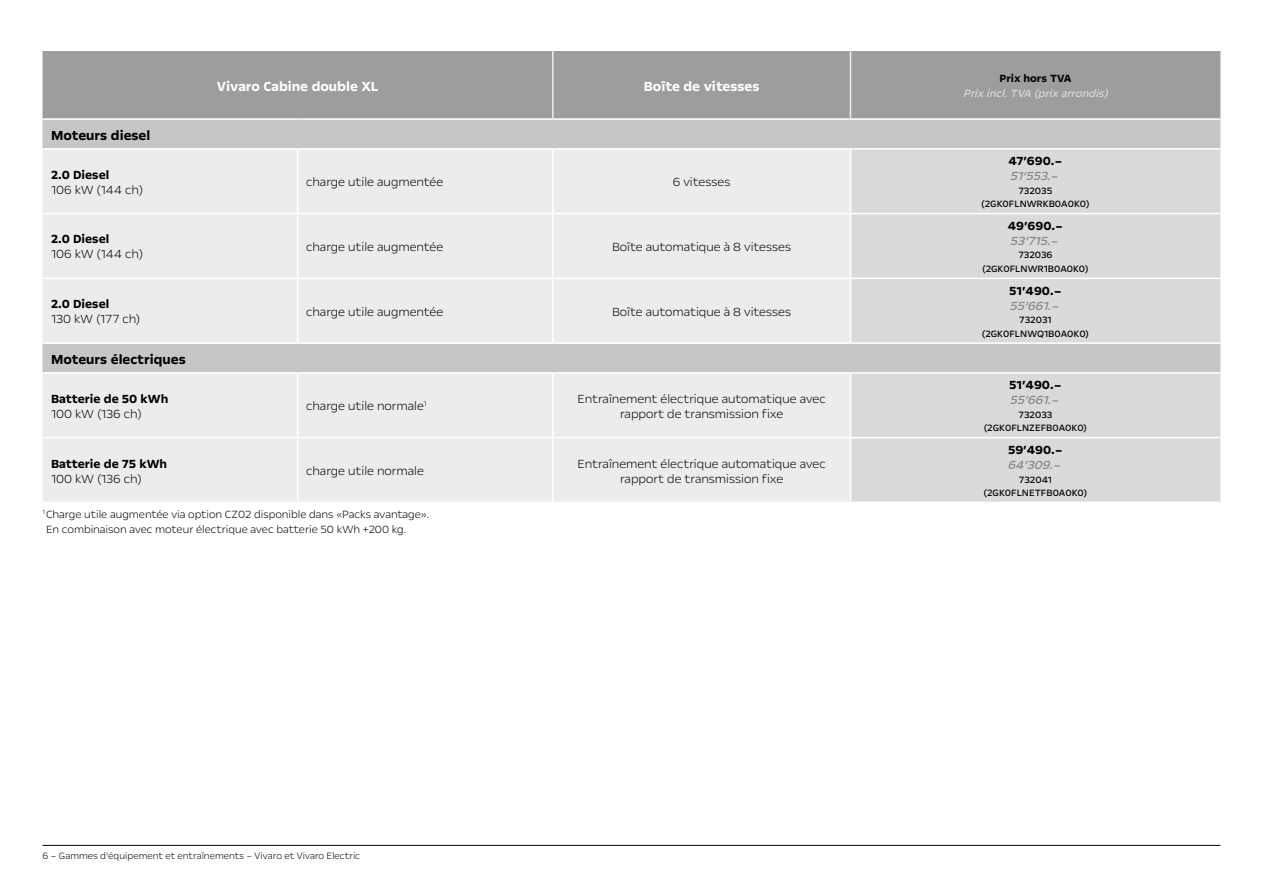
<style>
.page{position:relative;width:1263px;height:893px;background:#fff}
.page>*{position:absolute;margin:0;border:0;box-sizing:border-box;transform-origin:0 0}
.copy_10_12_pt_bold_centred_white{font:700 15px "Opel Next";color:#fff}
.copy_10_12_pt_bold_left_black{font:700 15px "Opel Next";color:#000}
.copy_9_10_pt_light_centred_black{font:300 13.5px/15px "Opel Next";color:#000;text-align:center}
.copy_9_10_pt_light_left_black{font:300 13.5px "Opel Next";color:#000}
.copy_9_10_pt_light_left_black-2{font:700 13.5px "Opel Next";color:#000}
.Ausgangspreis{font:700 13.5px "Opel Next";color:#000}
.Ausgangspreis_mit_MwSt_italic{font:italic 13.5px "Opel Next";color:#878786}
.footnote_8_10_pt_light_left_black{font:300 12px/15px "Opel Next";color:#000}
.copy_8_pt_reg_centred_grau_20__italic{font:italic 12px "Opel Next";color:#dadada}
.copy_8_pt_bold_centred_black{font:700 12px "Opel Next";color:#000}
.EFIT_No_7_pt_reg{font:10.5px "Opel Next";color:#000}
.Kapitel_7_9_pt_light_left_100__black{font:300 10.5px "Opel Next";color:#000}
</style>
<div class="page">
<hr style="left:43px;top:845px;width:1177px;height:1px;background:#000">
<div style="left:43px;top:51px;width:1177px;height:67px;background:#9c9d9d"></div>
<div style="left:43px;top:120px;width:1177px;height:28px;background:#c5c6c6"></div>
<svg style="left:43px;top:150px;width:807px;height:352px;background:#e8e8e9"></svg>
<svg style="left:850px;top:150px;width:370px;height:352px;background:#d8d8d8"></svg>
<hr style="left:297px;top:150px;width:1px;height:63px;background:#fff">
<hr style="left:43px;top:213px;width:255px;height:1px;background:#fff">
<hr style="left:297px;top:214px;width:1px;height:64px;background:#fff">
<hr style="left:43px;top:278px;width:255px;height:1px;background:#fff">
<hr style="left:297px;top:279px;width:1px;height:63px;background:#fff">
<hr style="left:297px;top:374px;width:1px;height:63px;background:#fff">
<hr style="left:43px;top:437px;width:255px;height:1px;background:#fff">
<hr style="left:297px;top:438px;width:1px;height:64px;background:#fff">
<hr style="left:553px;top:278px;width:297px;height:1px;background:#fff">
<hr style="left:43px;top:342px;width:255px;height:2px;background:#fff">
<hr style="left:298px;top:342px;width:255px;height:2px;background:#fff">
<hr style="left:553px;top:342px;width:297px;height:2px;background:#fff">
<hr style="left:850px;top:150px;width:1px;height:63px;background:#fff">
<hr style="left:553px;top:213px;width:297px;height:1px;background:#fff">
<hr style="left:850px;top:213px;width:370px;height:1px;background:#fff">
<hr style="left:850px;top:214px;width:1px;height:64px;background:#fff">
<hr style="left:850px;top:278px;width:370px;height:1px;background:#fff">
<hr style="left:850px;top:279px;width:1px;height:63px;background:#fff">
<hr style="left:850px;top:342px;width:370px;height:2px;background:#fff">
<hr style="left:850px;top:372px;width:370px;height:2px;background:#fff">
<hr style="left:850px;top:374px;width:1px;height:63px;background:#fff">
<hr style="left:850px;top:437px;width:370px;height:1px;background:#fff">
<hr style="left:850px;top:438px;width:1px;height:64px;background:#fff">
<hr style="left:298px;top:213px;width:255px;height:1px;background:#fff">
<hr style="left:298px;top:278px;width:255px;height:1px;background:#fff">
<hr style="left:43px;top:372px;width:255px;height:2px;background:#fff">
<hr style="left:298px;top:372px;width:255px;height:2px;background:#fff">
<hr style="left:298px;top:437px;width:255px;height:1px;background:#fff">
<hr style="left:552px;top:51px;width:2px;height:67px;background:#ececed">
<hr style="left:850px;top:51px;width:1px;height:67px;background:#ececed">
<hr style="left:552px;top:150px;width:2px;height:63px;background:#fff">
<hr style="left:552px;top:214px;width:2px;height:64px;background:#fff">
<hr style="left:552px;top:279px;width:2px;height:63px;background:#fff">
<hr style="left:553px;top:372px;width:297px;height:2px;background:#fff">
<hr style="left:552px;top:374px;width:2px;height:63px;background:#fff">
<hr style="left:553px;top:437px;width:297px;height:1px;background:#fff">
<hr style="left:552px;top:438px;width:2px;height:64px;background:#fff">
<p class="copy_10_12_pt_bold_left_black" style="left:51px;top:126px;width:101px">Moteurs diesel</p>
<p class="copy_9_10_pt_light_left_black-2" style="left:51px;top:166px;width:60px">2.0 Diesel</p>
<p class="copy_9_10_pt_light_left_black" style="left:51px;top:181px;width:94px">106 kW (144 ch)</p>
<p class="copy_9_10_pt_light_left_black-2" style="left:51px;top:231px;width:60px">2.0 Diesel</p>
<p class="copy_9_10_pt_light_left_black" style="left:51px;top:246px;width:94px">106 kW (144 ch)</p>
<p class="copy_9_10_pt_light_left_black-2" style="left:51px;top:296px;width:60px">2.0 Diesel</p>
<p class="copy_9_10_pt_light_left_black" style="left:51px;top:311px;width:91px">130 kW (177 ch)</p>
<p class="copy_10_12_pt_bold_left_black" style="left:51px;top:350px;width:136px">Moteurs électriques</p>
<p class="copy_9_10_pt_light_left_black-2" style="left:51px;top:390px;width:119px">Batterie de 50 kWh</p>
<p class="copy_9_10_pt_light_left_black" style="left:51px;top:405px;width:92px">100 kW (136 ch)</p>
<p class="copy_9_10_pt_light_left_black-2" style="left:51px;top:455px;width:118px">Batterie de 75 kWh</p>
<p class="copy_9_10_pt_light_left_black" style="left:51px;top:470px;width:92px">100 kW (136 ch)</p>
<p class="copy_10_12_pt_bold_centred_white" style="left:217px;top:77px;width:163px">Vivaro Cabine double XL</p>
<p class="copy_10_12_pt_bold_centred_white" style="left:644px;top:77px;width:117px">Boîte de vitesses</p>
<p class="copy_9_10_pt_light_left_black" style="left:306px;top:174px;width:139px">charge utile augmentée</p>
<p class="copy_9_10_pt_light_centred_black" style="left:673px;top:174px;width:59px">6 vitesses</p>
<p class="copy_9_10_pt_light_left_black" style="left:306px;top:238px;width:139px">charge utile augmentée</p>
<p class="copy_9_10_pt_light_centred_black" style="left:612px;top:239px;width:181px">Boîte automatique à 8 vitesses</p>
<p class="copy_9_10_pt_light_left_black" style="left:306px;top:303px;width:139px">charge utile augmentée</p>
<p class="copy_9_10_pt_light_centred_black" style="left:612px;top:304px;width:181px">Boîte automatique à 8 vitesses</p>
<p class="copy_9_10_pt_light_left_black" style="left:306px;top:398px;width:122px">charge utile normale<sup>1</sup></p>
<p class="copy_9_10_pt_light_centred_black" style="left:577px;top:391px;width:250px">Entraînement électrique automatique avec rapport de transmission fixe</p>
<p class="copy_9_10_pt_light_left_black" style="left:306px;top:462px;width:119px">charge utile normale</p>
<p class="copy_9_10_pt_light_centred_black" style="left:577px;top:455px;width:250px">Entraînement électrique automatique avec rapport de transmission fixe</p>
<p class="footnote_8_10_pt_light_left_black" style="left:43px;top:506px;width:388px"><sup>1</sup> Charge utile augmentée via option CZ02 disponible dans «Packs avantage».<br>En combinaison avec moteur électrique avec batterie 50 kWh +200 kg.</p>
<p class="Kapitel_7_9_pt_light_left_100__black" style="left:43px;top:849px;width:319px">6 – Gammes d’équipement et entraînements – Vivaro et Vivaro Electric</p>
<p class="copy_8_pt_bold_centred_black" style="left:999px;top:71px;width:74px">Prix hors TVA</p>
<p class="copy_8_pt_reg_centred_grau_20__italic" style="left:963px;top:86px;width:150px">Prixincl.TVA (prixarrondis)</p>
<p class="Ausgangspreis" style="left:1008px;top:153px;width:55px">47’690.–</p>
<p class="Ausgangspreis_mit_MwSt_italic" style="left:1010px;top:168px;width:54px">51’553.–</p>
<p class="EFIT_No_7_pt_reg" style="left:1018px;top:184px;width:35px">732035</p>
<p class="EFIT_No_7_pt_reg" style="left:981px;top:197px;width:110px">(2GK0FLNWRKB0A0K0)</p>
<p class="Ausgangspreis" style="left:1008px;top:217px;width:57px">49’690.–</p>
<p class="Ausgangspreis_mit_MwSt_italic" style="left:1010px;top:232px;width:53px">53’715.–</p>
<p class="EFIT_No_7_pt_reg" style="left:1018px;top:249px;width:36px">732036</p>
<p class="EFIT_No_7_pt_reg" style="left:982px;top:262px;width:108px">(2GK0FLNWR1B0A0K0)</p>
<p class="Ausgangspreis" style="left:1009px;top:282px;width:54px">51’490.–</p>
<p class="Ausgangspreis_mit_MwSt_italic" style="left:1009px;top:297px;width:55px">55’661.–</p>
<p class="EFIT_No_7_pt_reg" style="left:1019px;top:313px;width:34px">732031</p>
<p class="EFIT_No_7_pt_reg" style="left:982px;top:327px;width:109px">(2GK0FLNWQ1B0A0K0)</p>
<p class="Ausgangspreis" style="left:1009px;top:377px;width:54px">51’490.–</p>
<p class="Ausgangspreis_mit_MwSt_italic" style="left:1009px;top:392px;width:55px">55’661.–</p>
<p class="EFIT_No_7_pt_reg" style="left:1018px;top:408px;width:35px">732033</p>
<p class="EFIT_No_7_pt_reg" style="left:984px;top:421px;width:105px">(2GK0FLNZEFB0A0K0)</p>
<p class="Ausgangspreis" style="left:1008px;top:442px;width:56px">59’490.–</p>
<p class="Ausgangspreis_mit_MwSt_italic" style="left:1007px;top:456px;width:59px">64’309.–</p>
<p class="EFIT_No_7_pt_reg" style="left:1019px;top:473px;width:35px">732041</p>
<p class="EFIT_No_7_pt_reg" style="left:983px;top:486px;width:105px">(2GK0FLNETFB0A0K0)</p>
</div>
